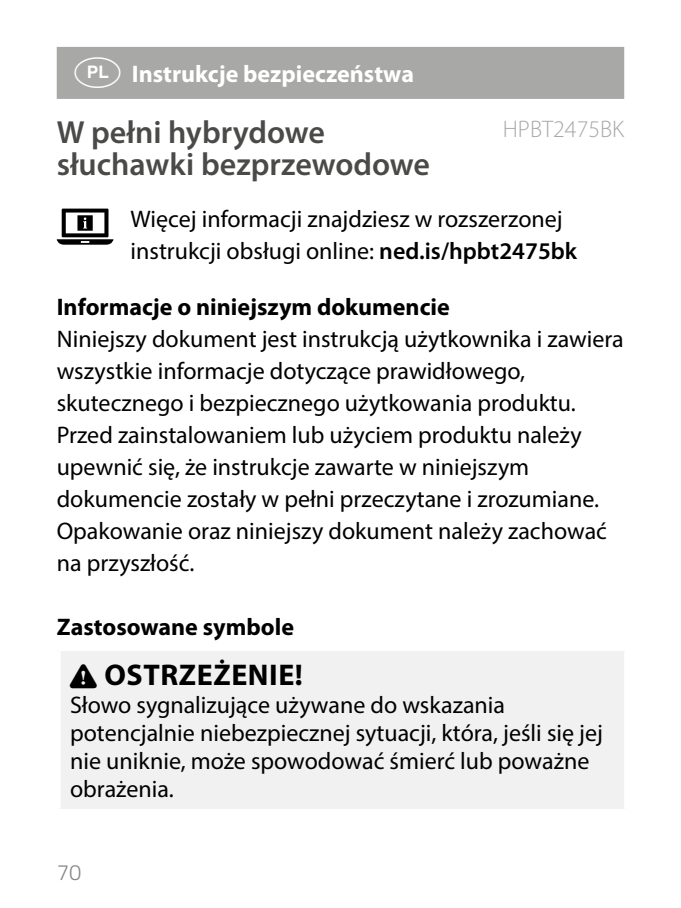
<style>
.page{position:relative;width:681px;height:908px;background:#fff}
.page>*{position:absolute;margin:0;border:0;box-sizing:border-box;transform-origin:0 0}
.t1{font:600 32px/32px "Myriad Pro";color:#4a4a49}
.t2{font:700 30px "Myriad Pro";letter-spacing:.02em;color:#000}
.t3{font:24px/32px "Myriad Pro";color:#000}
.t4{font:700 24px "Myriad Pro";color:#000}
.t5{font:700 24px "Myriad Pro";color:#fff}
.t6{font:300 24px "Myriad Pro";color:#a8a8a7}
.t7{font:300 22px "Titillium";color:#878787}
.s1{font-family:"manualise countrycodes";font-weight:400;font-size:44px}
.s2{font-weight:600}
</style>
<div class="page">
<div style="left:57px;top:47px;width:567px;height:52px;background:#a8a8a7"></div>
<svg style="left:57px;top:208px;width:56px;height:36px"></svg>
<div style="left:59px;top:651px;width:567px;height:157px;background:#f1f1f1"></div>
<hr style="left:57px;top:651px;width:4px;height:157px;background:#fff">
<hr style="left:624px;top:651px;width:4px;height:157px;background:#fff">
<p class="t5" style="left:68px;top:58px;width:347px"><span class="s1">n</span> Instrukcje bezpieczeństwa</p>
<h1 class="t1" style="left:57px;top:115px;width:374px">W pełni hybrydowe słuchawki bezprzewodowe</h1>
<p class="t6" style="left:502px;top:114px;width:123px">HPBT2475BK</p>
<p class="t3" style="left:130px;top:202px;width:448px">Więcej informacji znajdziesz w rozszerzonej instrukcji obsługi online: <span class="s2">ned.is/hpbt2475bk</span></p>
<p class="t4" style="left:57px;top:291px;width:394px">Informacje o niniejszym dokumencie</p>
<p class="t3" style="left:57px;top:322px;width:568px">Niniejszy dokument jest instrukcją użytkownika i zawiera wszystkie informacje dotyczące prawidłowego, skutecznego i bezpiecznego użytkowania produktu.<br>Przed zainstalowaniem lub użyciem produktu należy upewnić się, że instrukcje zawarte w niniejszym dokumencie zostały w pełni przeczytane i zrozumiane.<br>Opakowanie oraz niniejszy dokument należy zachować na przyszłość.</p>
<p class="t4" style="left:57px;top:611px;width:239px">Zastosowane symbole</p>
<p class="t2" style="left:104px;top:655px;width:200px">OSTRZEŻENIE!</p>
<p class="t3" style="left:70px;top:690px;width:534px;line-height:28px">Słowo sygnalizujące używane do wskazania potencjalnie niebezpiecznej sytuacji, która, jeśli się jej nie uniknie, może spowodować śmierć lub poważne obrażenia.</p>
<p class="t7" style="left:57px;top:855px;width:26px">70</p>
</div>
